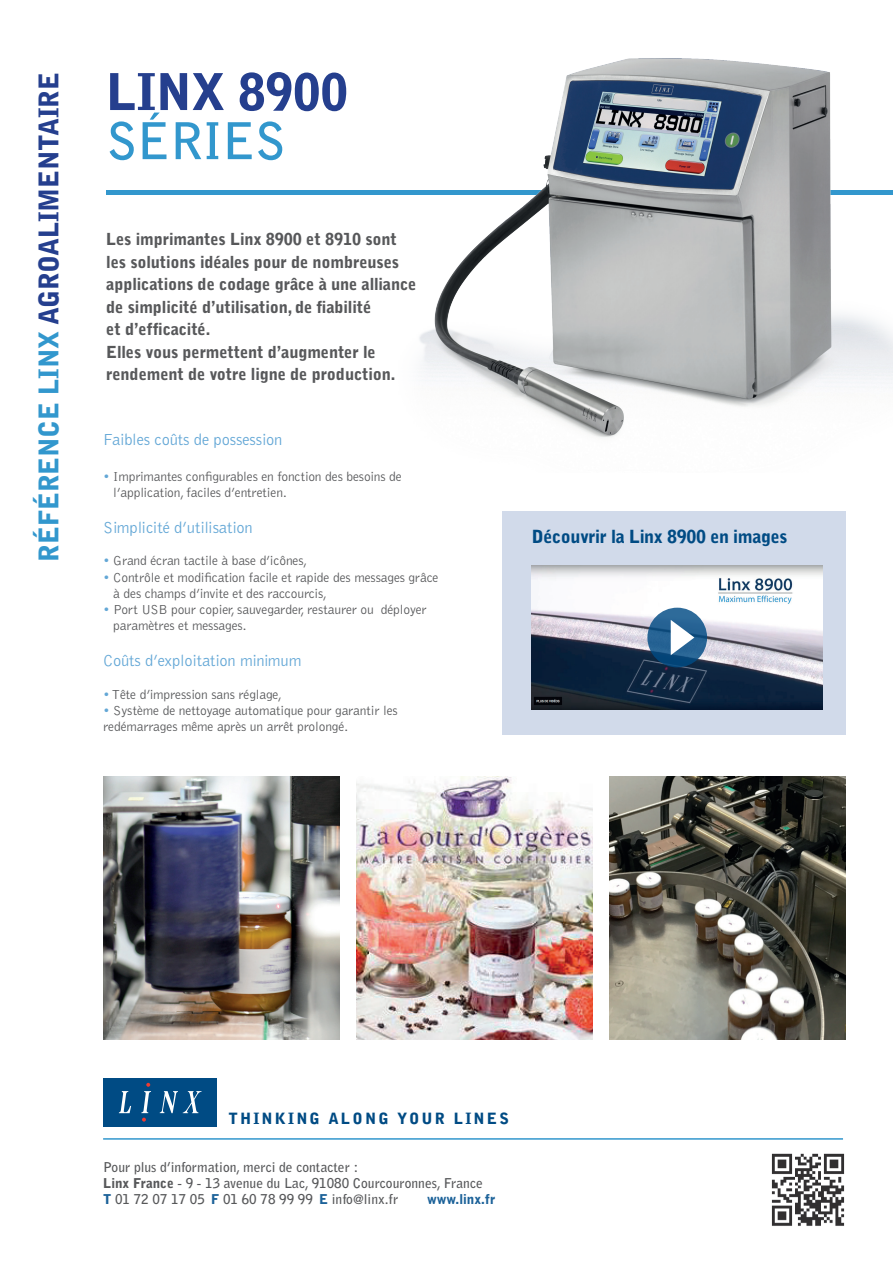
<style>
.page{position:relative;width:893px;height:1263px;background:#fff}
.page>*{position:absolute;margin:0;border:0;box-sizing:border-box;transform-origin:0 0}
.t1{font:900 50.25px "Bell Gothic";letter-spacing:-.01em;color:#253f8e}
.t2{font:700 50.25px "Bell Gothic";letter-spacing:-.01em;color:#3297cd}
.t3{font:900 27px "Bell Gothic";letter-spacing:-.01em;color:#253f8e}
.t4{font:900 18px "Bell Gothic";letter-spacing:-.02em;color:#004b84}
.t5{font:900 16.5px/22.5px "Bell Gothic";letter-spacing:-.01em;color:#57585a}
.t6{font:300 16.5px "Bell Gothic";letter-spacing:-.01em;color:#63a7d6}
.t7{font:900 15.45px "Bell Gothic";letter-spacing:.14em;color:#004b84}
.t8{font:300 13.5px/16.2px "Bell Gothic";letter-spacing:-.01em;color:#57585a}
.t9{font:700 13.5px/16.2px "Bell Gothic";color:#57585a}
.t10{font:900 13.5px "Bell Gothic";color:#1c6299}
.s1{color:#3297cd}
.s2{color:#63a7d6}
.s3{font-weight:900}
.s4{font-weight:900;color:#1c6299}
</style>
<div class="page">
<div style="left:106px;top:190px;width:787px;height:5px;background:#3297cd"></div>
<img style="left:419px;top:58px;width:474px;height:380px">
<div style="left:502px;top:511px;width:344px;height:224px;background:#d1daea"></div>
<img style="left:532px;top:566px;width:291px;height:143px">
<svg style="left:647px;top:608px;width:60px;height:59px;background:#225f8f"></svg>
<svg style="left:671px;top:620px;width:23px;height:35px"></svg>
<img style="left:104px;top:776px;width:235px;height:264px">
<img style="left:357px;top:776px;width:235px;height:264px">
<img style="left:610px;top:776px;width:235px;height:264px">
<div style="left:103px;top:1078px;width:114px;height:48px;background:#004b84"></div>
<svg style="left:119px;top:1091px;width:12px;height:22px"></svg>
<svg style="left:160px;top:1091px;width:42px;height:22px"></svg>
<svg style="left:141px;top:1083px;width:10px;height:38px"></svg>
<hr style="left:103px;top:1138px;width:740px;height:2px;background:#3297cd">
<img style="left:771px;top:1153px;width:74px;height:73px">
<h2 class="t3" style="left:33px;top:562px;width:491px;rotate:-90deg"><span class="s1">RÉFÉRENCE LINX</span> AGROALIMENTAIRE</h2>
<h1 class="t1" style="left:106px;top:63px;width:243px">LINX 8900</h1>
<h1 class="t2" style="left:106px;top:111px;width:181px">SÉRIES</h1>
<p class="t5" style="left:106px;top:228px;width:312px">Les imprimantes Linx 8900 et 8910 sont les solutions idéales pour de nombreuses applications de codage grâce à une alliance de simplicité d’utilisation, de fiabilité<br>et d’efficacité.<br>Elles vous permettent d’augmenter le rendement de votre ligne de production.</p>
<p class="t6" style="left:103px;top:430px;width:181px">Faibles coûts de possession</p>
<p class="t8" style="left:113px;top:468px;width:290px;text-indent:-10px"><span class="s2">•</span> Imprimantes configurables en fonction des besoins de l’application, faciles d’entretien.</p>
<p class="t6" style="left:103px;top:519px;width:151px">Simplicité d’utilisation</p>
<p class="t8" style="left:103px;top:553px;width:206px"><span class="s2">•</span> Grand écran tactile à base d’icônes,</p>
<p class="t8" style="left:113px;top:569px;width:327px;text-indent:-10px"><span class="s2">•</span> Contrôle et modification facile et rapide des messages grâce à des champs d’invite et des raccourcis,</p>
<p class="t8" style="left:113px;top:602px;width:315px;text-indent:-10px"><span class="s2">•</span> Port USB pour copier, sauvegarder, restaurer ou déployer paramètres et messages.</p>
<p class="t6" style="left:103px;top:652px;width:200px">Coûts d’exploitation minimum</p>
<p class="t8" style="left:103px;top:686px;width:180px"><span class="s2">•</span> Tête d’impression sans réglage,</p>
<p class="t8" style="left:103px;top:702px;width:296px"><span class="s2">•</span> Système de nettoyage automatique pour garantir les redémarrages même après un arrêt prolongé.</p>
<h3 class="t4" style="left:532px;top:526px;width:257px">Découvrir la Linx 8900 en images</h3>
<p class="t7" style="left:228px;top:1109px;width:282px">THINKING ALONG YOUR LINES</p>
<p class="t9" style="left:103px;top:1159px;width:381px">Pour plus d’information, merci de contacter :<br><span class="s3">Linx France</span> - 9 - 13 avenue du Lac, 91080 Courcouronnes, France<br><span class="s4">T</span> 01 72 07 17 05 <span class="s4">F</span> 01 60 78 99 99 <span class="s4">E</span> info@linx.fr</p>
<p class="t10" style="left:427px;top:1191px;width:70px">www.linx.fr</p>
</div>
